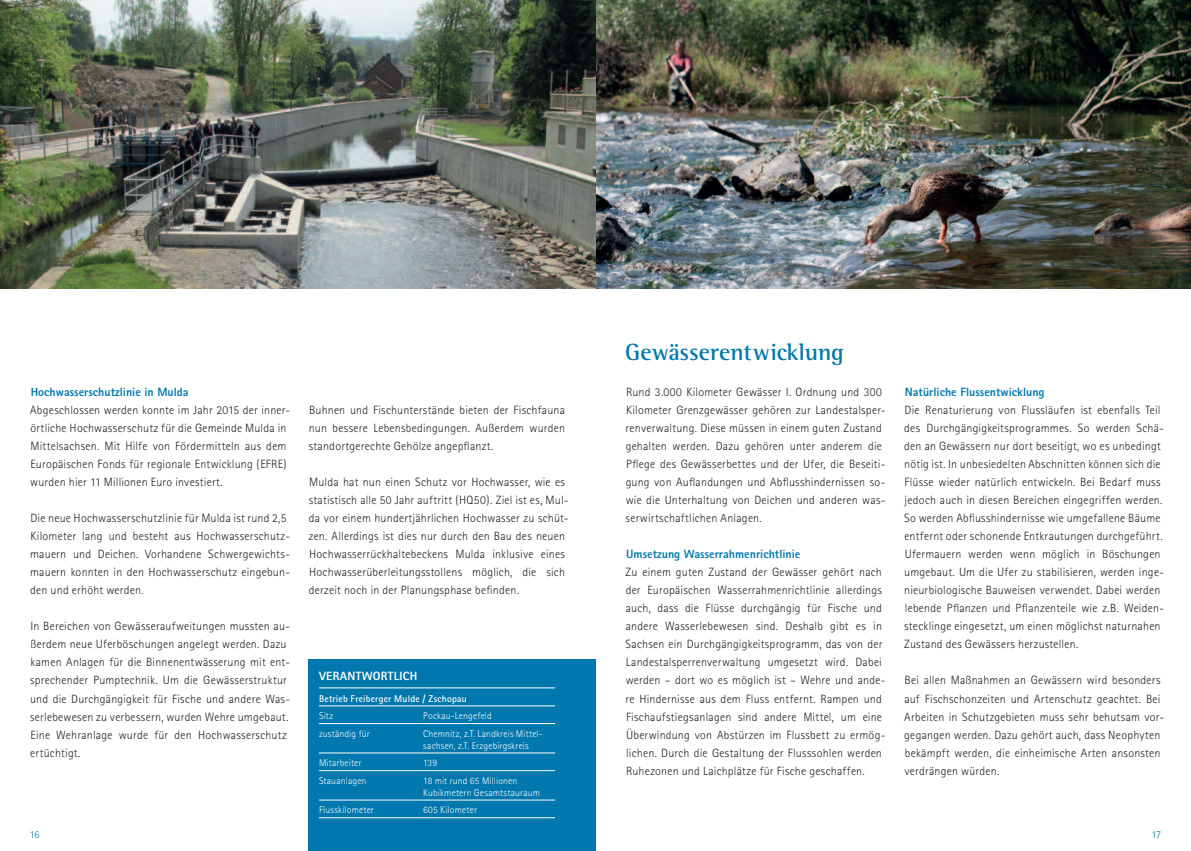
<style>
.page{position:relative;width:1191px;height:851px;background:#fff}
.page>*{position:absolute;margin:0;border:0;box-sizing:border-box;transform-origin:0 0}
.t1{font:700 24px "Rotis Semi Serif";color:#0078ae}
.t2{font:300 12px/18px "Rotis Sans Serif";letter-spacing:.015em;color:#231f20}
.t3{font:800 12px "Rotis Sans Serif";color:#0078ae}
.t4{font:800 12px "Rotis Sans Serif";letter-spacing:.025em;color:#fff}
.t5{font:300 10.5px "Rotis Sans Serif";color:#0078ae}
.t6{font:300 9.75px/11.7px "Rotis Sans Serif";letter-spacing:.015em;color:#fff}
.t7{font:700 9.75px "Rotis Sans Serif";letter-spacing:.015em;color:#fff}
</style>
<div class="page">
<img style="left:595px;top:0;width:596px;height:288px">
<img style="left:0;top:0;width:595px;height:288px">
<div style="left:308px;top:659px;width:287px;height:191px;background:#0078ae"></div>
<hr style="left:319px;top:687px;width:104px;height:1px;background:#fff">
<hr style="left:423px;top:687px;width:132px;height:1px;background:#fff">
<hr style="left:319px;top:705px;width:104px;height:1px;background:#fff">
<hr style="left:423px;top:705px;width:132px;height:1px;background:#fff">
<hr style="left:319px;top:723px;width:104px;height:1px;background:#fff">
<hr style="left:423px;top:723px;width:132px;height:1px;background:#fff">
<hr style="left:319px;top:752px;width:104px;height:1px;background:#fff">
<hr style="left:423px;top:752px;width:132px;height:1px;background:#fff">
<hr style="left:319px;top:770px;width:104px;height:1px;background:#fff">
<hr style="left:423px;top:770px;width:132px;height:1px;background:#fff">
<hr style="left:319px;top:799px;width:104px;height:1px;background:#fff">
<hr style="left:423px;top:799px;width:132px;height:1px;background:#fff">
<hr style="left:319px;top:817px;width:104px;height:1px;background:#fff">
<hr style="left:423px;top:817px;width:132px;height:1px;background:#fff">
<p class="t3" style="left:31px;top:384px;width:159px">Hochwasserschutzlinie in Mulda</p>
<p class="t2" style="left:30px;top:401px;width:261px">Abgeschlossen werden konnte im Jahr 2015 der inner&shy;örtliche Hochwasserschutz für die Gemeinde Mulda in Mittelsachsen. Mit Hilfe von Fördermitteln aus dem Europäischen Fonds für regionale Entwicklung (EFRE) wurden hier 11 Millionen Euro investiert.</p>
<p class="t2" style="left:30px;top:509px;width:261px">Die neue Hochwasserschutzlinie für Mulda ist rund 2,5<br>Kilometer lang und besteht aus Hochwasserschutz&shy;mauern und Deichen. Vorhandene Schwergewichts&shy;mauern konnten in den Hochwasserschutz eingebun&shy;den und erhöht werden.</p>
<p class="t2" style="left:30px;top:617px;width:261px">In Bereichen von Gewässeraufweitungen mussten au&shy;ßerdem neue Uferböschungen angelegt werden. Dazu kamen Anlagen für die Binnenentwässerung mit ent&shy;sprechender Pumptechnik. Um die Gewässerstruktur und die Durchgängigkeit für Fische und andere Was&shy;serlebewesen zu verbessern, wurden Wehre umgebaut.<br>Eine Wehranlage wurde für den Hochwasserschutz ertüchtigt.</p>
<p class="t2" style="left:309px;top:401px;width:258px;text-align:justify">Buhnen und Fischunterstände bieten der Fischfauna nun bessere Lebensbedingungen. Außerdem wurden standortgerechte Gehölze angepflanzt.</p>
<p class="t2" style="left:309px;top:473px;width:261px">Mulda hat nun einen Schutz vor Hochwasser, wie es statistisch alle 50 Jahr auftritt (HQ50). Ziel ist es, Mul&shy;da vor einem hundertjährlichen Hochwasser zu schüt&shy;zen. Allerdings ist dies nur durch den Bau des neuen Hochwasserrückhaltebeckens Mulda inklusive eines Hochwasserüberleitungsstollens möglich, die sich derzeit noch in der Planungsphase befinden.</p>
<p class="t4" style="left:319px;top:668px;width:100px">Verantwo rtlich</p>
<p class="t7" style="left:319px;top:692px;width:149px">Betrieb Freiberger M ulde / Zschopau</p>
<p class="t6" style="left:319px;top:710px;width:16px">Sitz</p>
<p class="t6" style="left:423px;top:710px;width:70px">Pockau-Lengefeld</p>
<p class="t6" style="left:319px;top:727px;width:52px">zuständig für</p>
<p class="t6" style="left:423px;top:727px;width:121px">Chemnitz, z.T. Landkreis Mittel&shy;sachsen, z.T. Erzgebirgskreis</p>
<p class="t6" style="left:319px;top:757px;width:44px">Mitarbeiter</p>
<p class="t6" style="left:423px;top:757px;width:15px">139</p>
<p class="t6" style="left:319px;top:774px;width:49px">Stauanlagen</p>
<p class="t6" style="left:423px;top:774px;width:118px">18 mit rund 65 Millionen<br>Kubikmetern Gesamtstauraum</p>
<p class="t6" style="left:319px;top:804px;width:56px">Flusskilometer</p>
<p class="t6" style="left:423px;top:804px;width:55px">605 Kilometer</p>
<h1 class="t1" style="left:625px;top:338px;width:220px">Gewässerentwicklung</h1>
<p class="t2" style="left:625px;top:383px;width:261px">Rund 3.000 Kilometer Gewässer I. Ordnung und 300<br>Kilometer Grenzgewässer gehören zur Landestalsper&shy;renverwaltung. Diese müssen in einem guten Zustand gehalten werden. Dazu gehören unter anderem die Pflege des Gewässerbettes und der Ufer, die Beseiti&shy;gung von Auflandungen und Abflusshindernissen so&shy;wie die Unterhaltung von Deichen und anderen was&shy;serwirtschaftlichen Anlagen.</p>
<p class="t3" style="left:626px;top:546px;width:176px">Umsetzung Wasserrahmenrichtlinie</p>
<p class="t2" style="left:625px;top:563px;width:261px">Zu einem guten Zustand der Gewässer gehört nach der Europäischen Wasserrahmenrichtlinie allerdings auch, dass die Flüsse durchgängig für Fische und andere Wasserlebewesen sind. Deshalb gibt es in Sachsen ein Durchgängigkeitsprogramm, das von der Landestalsperrenverwaltung umgesetzt wird. Dabei werden – dort wo es möglich ist – Wehre und ande&shy;re Hindernisse aus dem Fluss entfernt. Rampen und Fischaufstiegsanlagen sind andere Mittel, um eine Überwindung von Abstürzen im Flussbett zu ermög&shy;lichen. Durch die Gestaltung der Flusssohlen werden Ruhezonen und Laichplätze für Fische geschaffen.</p>
<p class="t3" style="left:904px;top:384px;width:141px">Natürliche Flussentwicklung</p>
<p class="t2" style="left:904px;top:401px;width:261px">Die Renaturierung von Flussläufen ist ebenfalls Teil des Durchgängigkeitsprogrammes. So werden Schä&shy;den an Gewässern nur dort beseitigt, wo es unbedingt nötig ist. In unbesiedelten Abschnitten können sich die Flüsse wieder natürlich entwickeln. Bei Bedarf muss jedoch auch in diesen Bereichen eingegriffen werden.<br>So werden Abflusshindernisse wie umgefallene Bäume entfernt oder schonende Entkrautungen durchgeführt.<br>Ufermauern werden wenn möglich in Böschungen umgebaut. Um die Ufer zu stabilisieren, werden inge&shy;nieurbiologische Bauweisen verwendet. Dabei werden lebende Pflanzen und Pflanzenteile wie z.B. Weiden&shy;stecklinge eingesetzt, um einen möglichst naturnahen Zustand des Gewässers herzustellen.</p>
<p class="t2" style="left:904px;top:671px;width:261px">Bei allen Maßnahmen an Gewässern wird besonders auf Fischschonzeiten und Artenschutz geachtet. Bei Arbeiten in Schutzgebieten muss sehr behutsam vor&shy;gegangen werden. Dazu gehört auch, dass Neophyten bekämpft werden, die einheimische Arten ansonsten verdrängen würden.</p>
<p class="t5" style="left:30px;top:828px;width:11px">16</p>
<p class="t5" style="left:1151px;top:828px;width:11px">17</p>
</div>
